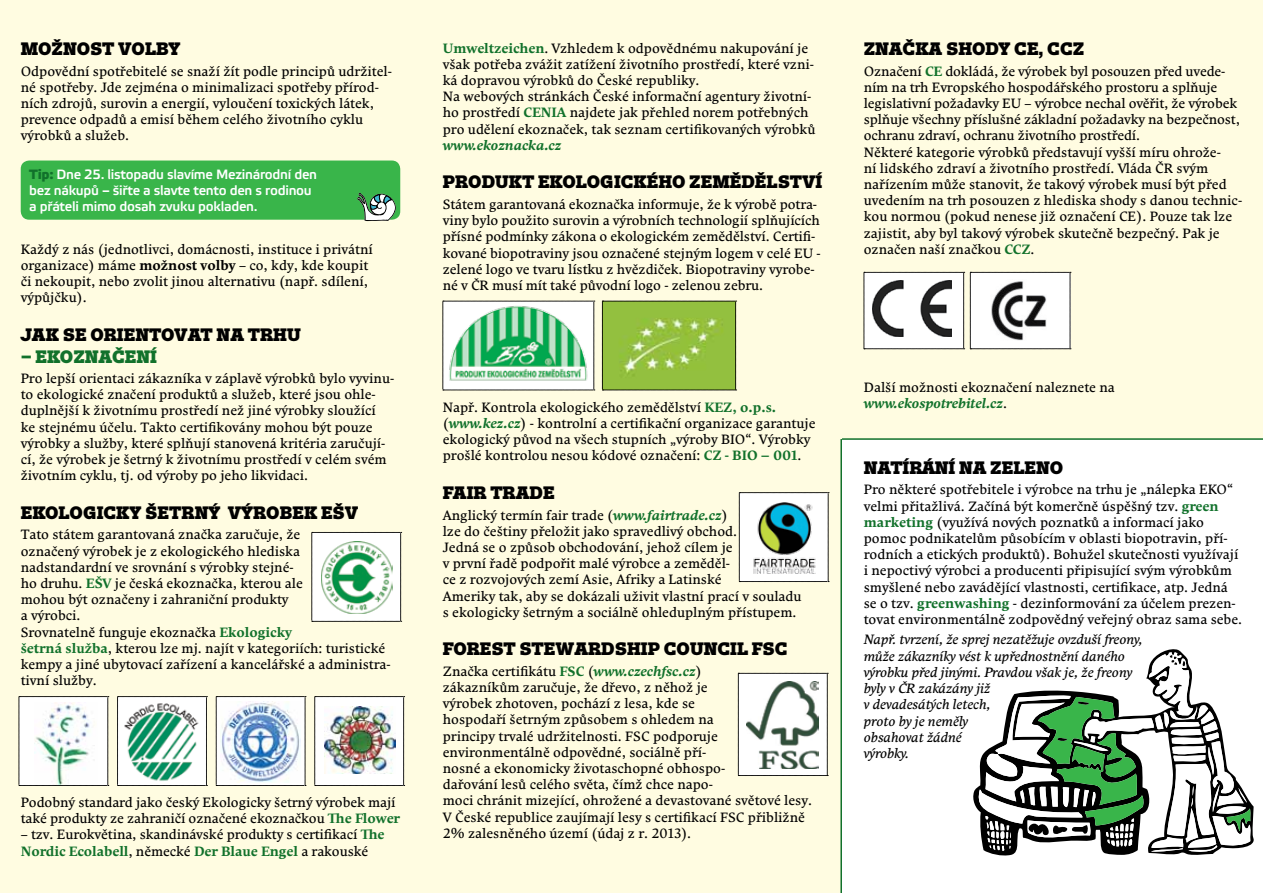
<style>
.page{position:relative;width:1263px;height:893px;background:#fffce1}
.page>*{position:absolute;margin:0;border:0;box-sizing:border-box;transform-origin:0 0}
.t1{font:900 18px "Trivia Slab";color:#000}
.t2{font:900 18px "Trivia Slab";color:#11712b}
.t3{font:13.5px/16.2px "Comenia Serif Pro";color:#000}
.t4{font:italic 13.5px/16.2px "Comenia Serif Pro";color:#000}
.t5{font:500 13.5px/16.2px "Etelka";letter-spacing:-.02em;color:#fff}
.t6{font:italic 700 13.5px "Comenia Serif Pro";color:#11712b}
.s1{color:#11712b}
.s2{font-weight:700}
.s3{font-weight:700;color:#11712b}
.s4{font-weight:700;font-style:italic;color:#11712b}
</style>
<div class="page">
<div style="left:842px;top:439px;width:421px;height:454px;background:#fff"></div>
<svg style="left:312px;top:532px;width:90px;height:90px;background:#c4dccd"></svg>
<svg style="left:739px;top:492px;width:90px;height:90px;background:#b2c2c0"></svg>
<svg style="left:738px;top:673px;width:90px;height:103px;background:#d1d6d2"></svg>
<svg style="left:973px;top:649px;width:281px;height:207px"></svg>
<svg style="left:976px;top:652px;width:275px;height:201px"></svg>
<svg style="left:19px;top:696px;width:90px;height:90px;background:#e4eae8"></svg>
<svg style="left:117px;top:696px;width:90px;height:90px;background:#aecfc3"></svg>
<img style="left:216px;top:696px;width:90px;height:90px">
<img style="left:315px;top:696px;width:90px;height:90px">
<svg style="left:443px;top:301px;width:152px;height:90px;background:#a3d6b7"></svg>
<svg style="left:602px;top:301px;width:135px;height:90px;background:#92bb44"></svg>
<svg style="left:864px;top:272px;width:207px;height:78px;background:#cececd"></svg>
<hr style="left:842px;top:438px;width:421px;height:2px;background:#11712b">
<hr style="left:840px;top:439px;width:2px;height:454px;background:#11712b">
<div style="left:21px;top:161px;width:379px;height:59px;background:#39b54a;border-radius:9px"></div>
<svg style="left:357px;top:192px;width:39px;height:29px"></svg>
<h1 class="t1" style="left:21px;top:39px;width:161px">MOŽNOST VOLBY</h1>
<p class="t3" style="left:21px;top:63px;width:373px">Odpovědní spotřebitelé se snaží žít podle principů udržitel&shy;né spotřeby. Jde zejména o minimalizaci spotřeby přírod&shy;ních zdrojů, surovin a energií, vyloučení toxických látek, prevence odpadů a emisí během celého životního cyklu výrobků a služeb.</p>
<p class="t5" style="left:29px;top:166px;width:289px"><span class="s1">Tip:</span> Dne 25. listopadu slavíme Mezinárodní den bez nákupů – šiřte a slavte tento den s rodinou a přáteli mimo dosah zvuku pokladen.</p>
<p class="t3" style="left:21px;top:241px;width:354px">Každý z nás (jednotlivci, domácnosti, instituce i privátní organizace) máme <span class="s2">možnost volby</span> – co, kdy, kde koupit či nekoupit, nebo zvolit jinou alternativu (např. sdílení, výpůjčku).</p>
<h1 class="t1" style="left:21px;top:325px;width:281px">JAK SE ORIENTOVAT NA TRHU</h1>
<h1 class="t2" style="left:21px;top:346px;width:138px">– EKOZNAČENÍ</h1>
<p class="t3" style="left:21px;top:370px;width:375px">Pro lepší orientaci zákazníka v záplavě výrobků bylo vyvinu&shy;to ekologické značení produktů a služeb, které jsou ohle&shy;duplnější k životnímu prostředí než jiné výrobky sloužící<br>ke stejnému účelu. Takto certifikovány mohou být pouze výrobky a služby, které splňují stanovená kritéria zaručují&shy;cí, že výrobek je šetrný k životnímu prostředí v celém svém životním cyklu, tj. od výroby po jeho likvidaci.</p>
<h1 class="t1" style="left:21px;top:503px;width:38px">EKOLO</h1>
<h1 class="t1" style="left:83px;top:503px;width:252px">GICKY ŠETRNÝ VÝROBEK EŠV</h1>
<p class="t3" style="left:21px;top:526px;width:371px">Tato státem garantovaná značka zaručuje, že<br>označený výrobek je z ekologického hlediska nadstandardní ve srovnání s výrobky stejné-<br>ho druhu. <span class="s3">EŠV</span> je česká ekoznačka, kterou ale<br>mohou být označeny i zahraniční produkty<br>a výrobci.<br>Srovnatelně funguje ekoznačka <span class="s3">Ekologicky<br>šetrná služba</span>, kterou lze mj. najít v kategoriích: turistické kempy a jiné ubytovací zařízení a kancelářské a administra&shy;tivní služby.</p>
<p class="t3" style="left:21px;top:794px;width:381px">Podobný standard jako český Ekologicky šetrný výrobek mají také produkty ze zahraničí označené ekoznačkou <span class="s3">The Flower</span></p>
<p class="t3" style="left:21px;top:826px;width:365px">– tzv. Eurokvětina, skandinávské produkty s certifikací <span class="s3">The<br>Nordic Ecolabell</span>, německé <span class="s3">Der Blaue Engel</span> a rakouské</p>
<p class="t3" style="left:443px;top:40px;width:374px"><span class="s3">Umweltzeichen</span>. Vzhledem k odpovědnému nakupování je však potřeba zvážit zatížení životního prostředí, které vzni&shy;ká dopravou výrobků do České republiky.<br>Na webových stránkách České informační agentury životní&shy;ho prostředí <span class="s3">CENIA</span> najdete jak přehled norem potřebných pro udělení ekoznaček, tak seznam certifikovaných výrobků</p>
<p class="t6" style="left:443px;top:135px;width:120px">www.ekoznacka.cz</p>
<h1 class="t1" style="left:443px;top:172px;width:133px">PRODUKT EKOLO</h1>
<h1 class="t1" style="left:600px;top:172px;width:179px">GICKÉHO ZEMĚDĚLST</h1>
<h1 class="t1" style="left:802px;top:172px;width:22px">VÍ</h1>
<p class="t3" style="left:443px;top:196px;width:379px">Státem garantovaná ekoznačka informuje, že k výrobě potra&shy;viny bylo použito surovin a výrobních technologií splňujících přísné podmínky zákona o ekologickém zemědělství. Certifi&shy;kované biopotraviny jsou označené stejným logem v celé EU - zelené logo ve tvaru lístku z hvězdiček. Biopotraviny vyrobe&shy;né v ČR musí mít také původní logo - zelenou zebru.</p>
<p class="t3" style="left:443px;top:399px;width:374px">Např. Kontrola ekologického zemědělství <span class="s3">KEZ, o.p.s. </span>(<span class="s4">www.kez.cz</span>) - kontrolní a certifikační organizace garantuje ekologický původ na všech stupních „výroby BIO“. Výrobky prošlé kontrolou nesou kódové označení: <span class="s3">CZ - BIO – 001</span>.</p>
<h1 class="t1" style="left:443px;top:483px;width:113px">FAIR TRADE</h1>
<p class="t3" style="left:443px;top:506px;width:360px">Anglický termín fair trade (<span class="s4">www.fairtrade.cz</span>)<br>lze do češtiny přeložit jako spravedlivý obchod.<br>Jedná se o způsob obchodování, jehož cílem je<br>v první řadě podpořit malé výrobce a zeměděl-<br>ce z rozvojových zemí Asie, Afriky a Latinské<br>Ameriky tak, aby se dokázali uživit vlastní prací v souladu s ekologicky šetrným a sociálně ohleduplným přístupem.</p>
<h1 class="t1" style="left:443px;top:639px;width:345px">FOREST STEWARDSHIP COUNCIL FSC</h1>
<p class="t3" style="left:443px;top:663px;width:371px">Značka certifikátu <span class="s3">FSC</span> (<span class="s4">www.czechfsc.cz</span>)<br>zákazníkům zaručuje, že dřevo, z něhož je<br>výrobek zhotoven, pochází z lesa, kde se<br>hospodaří šetrným způsobem s ohledem na<br>principy trvalé udržitelnosti. FSC podporuje environmentálně odpovědné, sociálně pří-<br>nosné a ekonomicky životaschopné obhospo-<br>dařování lesů celého světa, čímž chce napo-<br>moci chránit mizející, ohrožené a devastované světové lesy.<br>V České republice zaujímají lesy s certifikací FSC přibližně 2% zalesněného území (údaj z r. 2013).</p>
<h1 class="t1" style="left:864px;top:39px;width:197px">ZNAČKA SHODY CE, CCZ</h1>
<p class="t3" style="left:864px;top:63px;width:380px">Označení <span class="s3">CE</span> dokládá, že výrobek byl posouzen před uvede&shy;ním na trh Evropského hospodářského prostoru a splňuje legislativní požadavky EU – výrobce nechal ověřit, že výrobek splňuje všechny příslušné základní požadavky na bezpečnost, ochranu zdraví, ochranu životního prostředí.<br>Některé kategorie výrobků představují vyšší míru ohrože-<br>ní lidského zdraví a životního prostředí. Vláda ČR svým nařízením může stanovit, že takový výrobek musí být před uvedením na trh posouzen z hlediska shody s danou technic&shy;kou normou (pokud nenese již označení CE). Pouze tak lze zajistit, aby byl takový výrobek skutečně bezpečný. Pak je označen naší značkou <span class="s3">CCZ</span>.</p>
<p class="t3" style="left:864px;top:379px;width:253px">Další možnosti ekoznačení naleznete na <span class="s4">www.ekospotrebitel.cz</span>.</p>
<h1 class="t1" style="left:864px;top:458px;width:200px">NATÍRÁNÍ NA ZELENO</h1>
<p class="t3" style="left:864px;top:481px;width:380px">Pro některé spotřebitele i výrobce na trhu je „nálepka EKO“ velmi přitažlivá. Začíná být komerčně úspěšný tzv. <span class="s3">green marketing</span> (využívá nových poznatků a informací jako pomoc podnikatelům působícím v oblasti biopotravin, pří&shy;rodních a etických produktů). Bohužel skutečnosti využívají i nepoctivý výrobci a producenti připisující svým výrobkům smyšlené nebo zavádějící vlastnosti, certifikace, atp. Jedná se o tzv. <span class="s3">greenwashing</span> - dezinformování za účelem prezen&shy;tovat environmentálně zodpovědný veřejný obraz sama sebe.</p>
<p class="t4" style="left:864px;top:631px;width:280px">Např. tvrzení, že sprej nezatěžuje ovzduší freony, může zákazníky vést k upřednostnění daného výrobku před jinými. Pravdou však je, že freony byly v ČR zakázány již<br>v devadesátých letech,<br>proto by je neměly<br>obsahovat žádné<br>výrobky.</p>
</div>
